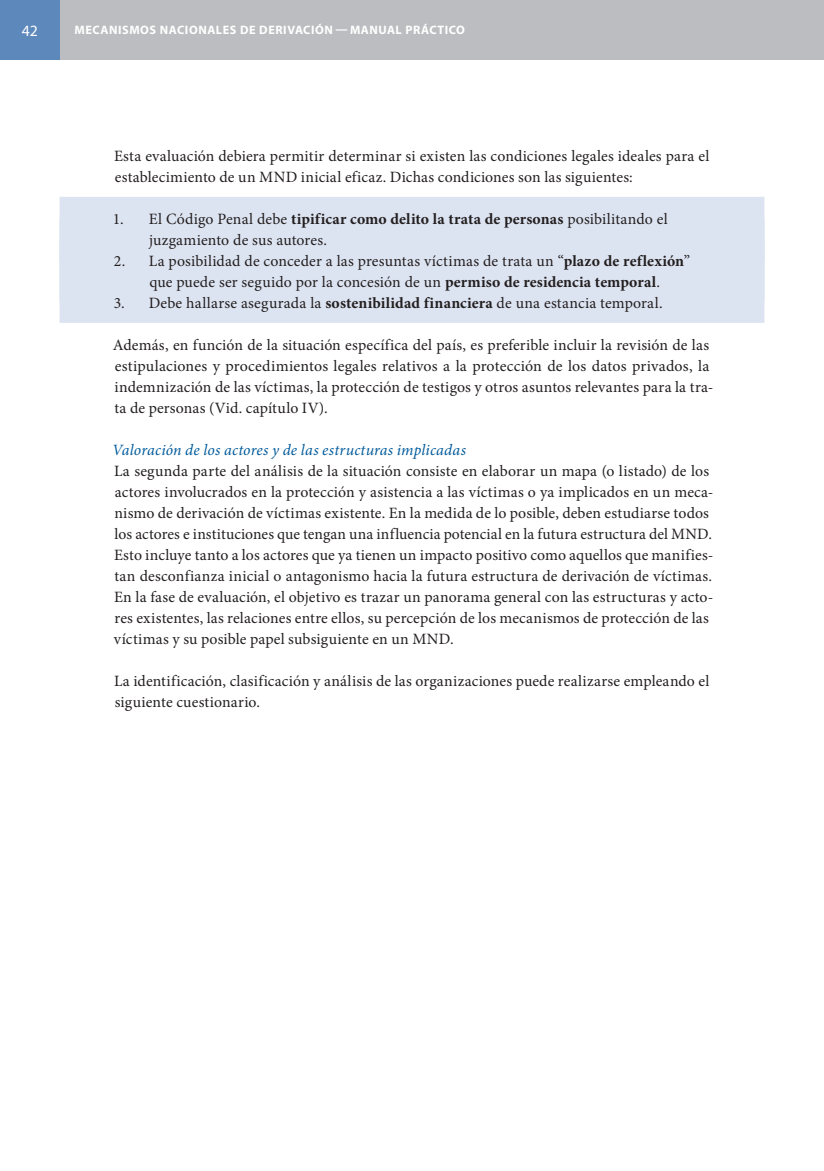
<style>
.page{position:relative;width:824px;height:1171px;background:#fff}
.page>*{position:absolute;margin:0;border:0;box-sizing:border-box;transform-origin:0 0}
.t1{font:15.75px/21px "Minion Pro";letter-spacing:.01em;color:#231f20}
.t2{font:italic 15.75px "Minion Pro";letter-spacing:.015em;color:#005a9b}
.t3{font:15.75px "Myriad Pro";color:#fff}
.t4{font:700 12.25px "Myriad Pro";letter-spacing:.045em;color:#fff}
.s1{font-weight:700}
</style>
<div class="page">
<div style="left:0;top:0;width:823px;height:60px;background:#bcbdc0"></div>
<div style="left:0;top:0;width:60px;height:60px;background:#5d88bc"></div>
<hr style="left:823px;top:0;width:1px;height:60px;background:#bcbdc0">
<div style="left:60px;top:197px;width:704px;height:63px;background:#dde4f1"></div>
<div style="left:60px;top:239px;width:704px;height:84px;background:#dde4f1"></div>
<p class="t3" style="left:22px;top:21px;width:18px">42</p>
<p class="t4" style="left:75px;top:22px;width:20px">MECANISMOS</p>
<p class="t4" style="left:160px;top:22px;width:18px">NACIONALES</p>
<p class="t4" style="left:240px;top:22px;width:36px">DE DERIVACIÓN</p>
<p class="t4" style="left:335px;top:22px;width:117px">— MAN UAL PRÁCTICO</p>
<p class="t1" style="left:114px;top:146px;width:597px">Esta evaluación debiera permitir determinar si existen las condiciones legales ideales para el establecimiento de un MND inicial eficaz. Dichas condiciones son las siguientes:</p>
<p class="t1" style="left:149px;top:209px;width:520px;text-indent:-36px">1. El Código Penal debe <span class="s1">tipificar como delito la trata de personas</span> posibilitando el juzgamiento de sus autores.</p>
<p class="t1" style="left:114px;top:251px;width:577px;text-align:center">2. La posibilidad de conceder a las presuntas víctimas de trata un “<span class="s1">plazo de reflexión</span>” que puede ser seguido por la concesión de un <span class="s1">permiso de residencia temporal</span>.</p>
<p class="t1" style="left:114px;top:293px;width:550px">3. Debe hallarse asegurada la <span class="s1">sostenibilidad financiera</span> de una estancia temporal.</p>
<p class="t1" style="left:113px;top:335px;width:602px">Además, en función de la situación específica del país, es preferible incluir la revisión de las estipulaciones y procedimientos legales relativos a la protección de los datos privados, la indemnización de las víctimas, la protección de testigos y otros asuntos relevantes para la tra&shy;ta de personas (Vid. capítulo IV).</p>
<p class="t2" style="left:112px;top:439px;width:355px">Valoración de los actores y de las estructuras implicadas</p>
<p class="t1" style="left:114px;top:461px;width:601px">La segunda parte del análisis de la situación consiste en elaborar un mapa (o listado) de los actores involucrados en la protección y asistencia a las víctimas o ya implicados en un meca&shy;nismo de derivación de víctimas existente. En la medida de lo posible, deben estudiarse todos los actores e instituciones que tengan una influencia potencial en la futura estructura del MND.<br>Esto incluye tanto a los actores que ya tienen un impacto positivo como aquellos que manifies&shy;tan desconfianza inicial o antagonismo hacia la futura estructura de derivación de víctimas.<br>En la fase de evaluación, el objetivo es trazar un panorama general con las estructuras y acto&shy;res existentes, las relaciones entre ellos, su percepción de los mecanismos de protección de las víctimas y su posible papel subsiguiente en un MND.</p>
<p class="t1" style="left:114px;top:671px;width:596px">La identificación, clasificación y análisis de las organizaciones puede realizarse empleando el siguiente cuestionario.</p>
</div>
